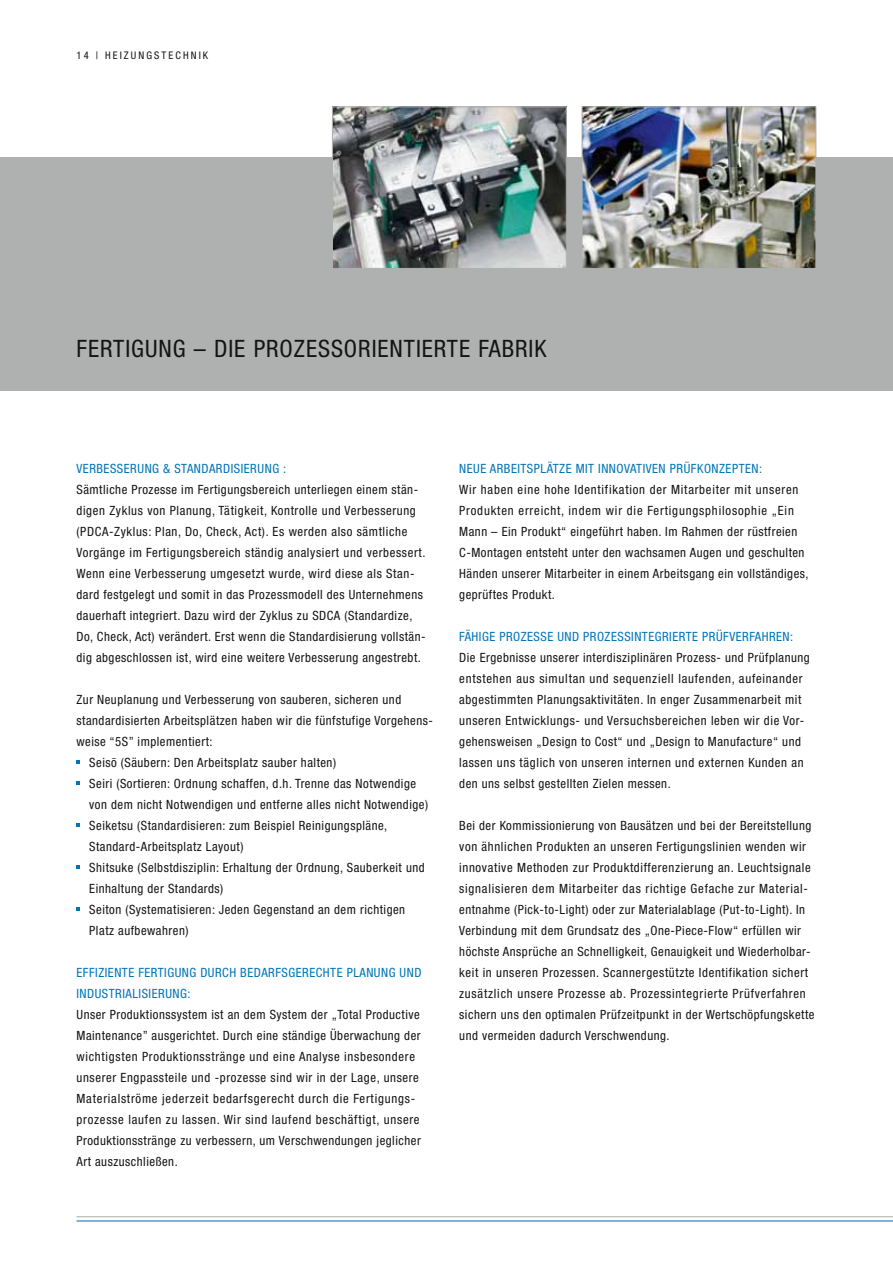
<style>
.page{position:relative;width:893px;height:1263px;background:#fff}
.page>*{position:absolute;margin:0;border:0;box-sizing:border-box;transform-origin:0 0}
.t1{font:condensed 24px "Helvetica Neue LTW1 G";letter-spacing:.04em;color:#141414}
.t2{font:condensed 12.75px/21px "Helvetica Neue LTW1 G";letter-spacing:.04em;color:#141414}
.t3{font:condensed 12.75px "Helvetica Neue LTW1 G";letter-spacing:.04em;color:#0074b8}
.t4{font:condensed 10.5px "Helvetica Neue LTW1 G";letter-spacing:.2em;color:#141414}
</style>
<div class="page">
<hr style="left:77px;top:1216px;width:816px;height:1px;background:#afb0b0">
<hr style="left:77px;top:1220px;width:816px;height:1px;background:#0074b8">
<div style="left:0;top:157px;width:893px;height:234px;background:#afb0b0"></div>
<img style="left:334px;top:108px;width:231px;height:159px">
<div style="left:332px;top:106px;width:235px;height:163px;border:1px solid #afb0b0"></div>
<img style="left:583px;top:108px;width:231px;height:159px">
<div style="left:581px;top:106px;width:235px;height:163px;border:1px solid #afb0b0"></div>
<p class="t4" style="left:77px;top:49px;width:93px">14 | HEIZUNGStechnik</p>
<h1 class="t1" style="left:77px;top:335px;width:24px">Fertig</h1>
<h1 class="t1" style="left:145px;top:335px;width:403px">ung – DIE PROZESSORIENTIERTE FABRIK</h1>
<p class="t3" style="left:77px;top:461px;width:8px">Verbesser</p>
<p class="t3" style="left:138px;top:461px;width:100px">ung &amp; Stan dardisier</p>
<p class="t3" style="left:258px;top:461px;width:30px">ung :</p>
<p class="t2" style="left:77px;top:479px;width:351px">Sämtliche Prozesse im Fertigungsbereich unterliegen einem stän&shy;digen Zyklus von Planung, Tätigkeit, Kontrolle und Verbesserung (PDCA-Zyklus: Plan, Do, Check, Act). Es werden also sämtliche Vorgänge im Fertigungsbereich ständig analysiert und verbessert.<br>Wenn eine Verbesserung umgesetzt wurde, wird diese als Stan&shy;dard festgelegt und somit in das Prozessmodell des Unternehmens dauerhaft integriert. Dazu wird der Zyklus zu SDCA (Standardize, Do, Check, Act) verändert. Erst wenn die Standardisierung vollstän&shy;dig abgeschlossen ist, wird eine weitere Verbesserung angestrebt.</p>
<p class="t2" style="left:77px;top:689px;width:326px">Zur Neuplanung und Verbesserung von sauberen, sicheren und</p>
<p class="t2" style="left:77px;top:710px;width:358px">standardisierten Arbeitsplätzen haben wir die fünfstufige Vorgehens-</p>
<p class="t2" style="left:77px;top:731px;width:138px">weise “5S” implementiert:</p>
<p class="t2" style="left:89px;top:752px;width:248px">Seisō (Säubern: Den Arbeitsplatz sauber halten)</p>
<p class="t2" style="left:89px;top:773px;width:328px">Seiri (Sortieren: Ordnung schaffen, d.h. Trenne das Notwendige</p>
<p class="t2" style="left:89px;top:794px;width:340px">von dem nicht Notwendigen und entferne alles nicht Notwendige)</p>
<p class="t2" style="left:89px;top:815px;width:300px">Seiketsu (Standardisieren: zum Beispiel Reinigungspläne,</p>
<p class="t2" style="left:89px;top:836px;width:156px">Standard-Arbeitsplatz Layout)</p>
<p class="t2" style="left:89px;top:857px;width:337px">Shitsuke (Selbstdisziplin: Erhaltung der Ordnung, Sauberkeit und</p>
<p class="t2" style="left:89px;top:878px;width:136px">Einhaltung der Standards)</p>
<p class="t2" style="left:89px;top:899px;width:317px">Seiton (Systematisieren: Jeden Gegenstand an dem richtigen</p>
<p class="t2" style="left:89px;top:920px;width:101px">Platz aufbewahren)</p>
<p class="t3" style="left:77px;top:965px;width:13px">Effiziente</p>
<p class="t3" style="left:138px;top:965px;width:13px">Fertig</p>
<p class="t3" style="left:175px;top:965px;width:48px">ung durch</p>
<p class="t3" style="left:240px;top:965px;width:29px">bedarfsgerechte</p>
<p class="t3" style="left:347px;top:965px;width:76px">Planung und</p>
<p class="t3" style="left:77px;top:986px;width:33px">Industrialisier</p>
<p class="t3" style="left:165px;top:986px;width:27px">ung:</p>
<p class="t2" style="left:77px;top:1004px;width:346px">Unser Produktionssystem ist an dem System der „Total Productive Maintenance” ausgerichtet. Durch eine ständige Überwachung der wichtigsten Produktionsstränge und eine Analyse insbesondere unserer Engpassteile und -prozesse sind wir in der Lage, unsere Materialströme jederzeit bedarfsgerecht durch die Fertigungs&shy;prozesse laufen zu lassen. Wir sind laufend beschäftigt, unsere Produktionsstränge zu verbessern, um Verschwendungen jeglicher Art auszuschließen.</p>
<p class="t3" style="left:459px;top:461px;width:45px">Neue Arbeitsplätze</p>
<p class="t3" style="left:576px;top:461px;width:7px">mit</p>
<p class="t3" style="left:598px;top:461px;width:8px">inno</p>
<p class="t3" style="left:624px;top:461px;width:75px">vativen Prüfkonzepten</p>
<p class="t3" style="left:759px;top:461px;width:5px">:</p>
<p class="t2" style="left:459px;top:479px;width:351px">Wir haben eine hohe Identifikation der Mitarbeiter mit unseren Produkten erreicht, indem wir die Fertigungsphilosophie „Ein Mann – Ein Produkt“ eingeführt haben. Im Rahmen der rüstfreien C-Montagen entsteht unter den wachsamen Augen und geschulten Händen unserer Mitarbeiter in einem Arbeitsgang ein vollständiges, geprüftes Produkt.</p>
<p class="t3" style="left:459px;top:629px;width:13px">Fähige</p>
<p class="t3" style="left:499px;top:629px;width:15px">Prozesse</p>
<p class="t3" style="left:557px;top:629px;width:34px">und prozessintegrierte</p>
<p class="t3" style="left:702px;top:629px;width:42px">Prüfverfahren</p>
<p class="t3" style="left:790px;top:629px;width:5px">:</p>
<p class="t2" style="left:459px;top:647px;width:352px">Die Ergebnisse unserer interdisziplinären Prozess- und Prüfplanung entstehen aus simultan und sequenziell laufenden, aufeinander abgestimmten Planungsaktivitäten. In enger Zusammenarbeit mit unseren Entwicklungs- und Versuchsbereichen leben wir die Vor&shy;gehensweisen „Design to Cost“ und „Design to Manufacture“ und lassen uns täglich von unseren internen und externen Kunden an den uns selbst gestellten Zielen messen.</p>
<p class="t2" style="left:459px;top:815px;width:357px">Bei der Kommissionierung von Bausätzen und bei der Bereitstellung von ähnlichen Produkten an unseren Fertigungslinien wenden wir innovative Methoden zur Produktdifferenzierung an. Leuchtsignale signalisieren dem Mitarbeiter das richtige Gefache zur Material&shy;entnahme (Pick-to-Light) oder zur Materialablage (Put-to-Light). In Verbindung mit dem Grundsatz des „One-Piece-Flow“ erfüllen wir höchste Ansprüche an Schnelligkeit, Genauigkeit und Wiederholbar&shy;keit in unseren Prozessen. Scannergestützte Identifikation sichert zusätzlich unsere Prozesse ab. Prozessintegrierte Prüfverfahren sichern uns den optimalen Prüfzeitpunkt in der Wertschöpfungskette und vermeiden dadurch Verschwendung.</p>
</div>
